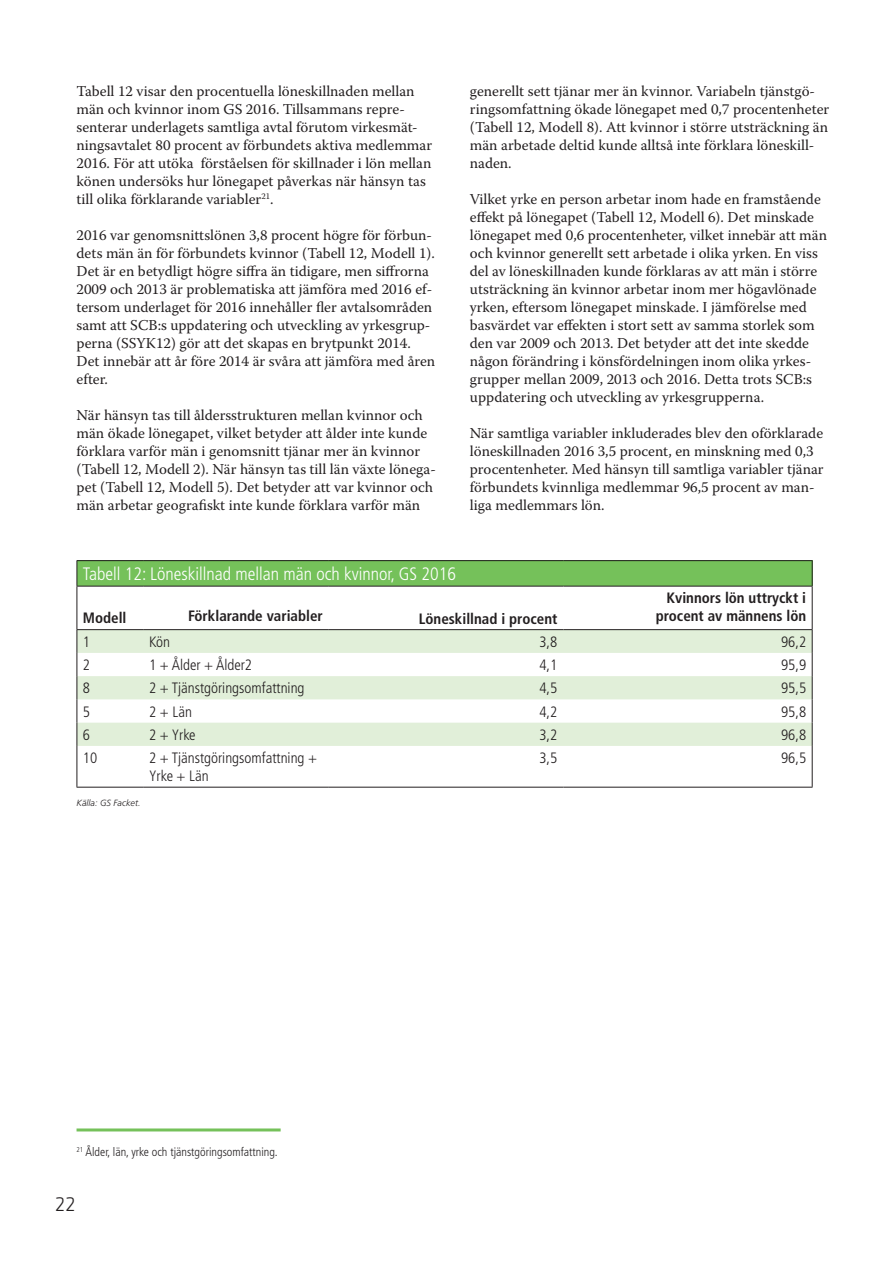
<style>
.page{position:relative;width:893px;height:1263px;background:#fff}
.page>*{position:absolute;margin:0;border:0;box-sizing:border-box;transform-origin:0 0}
.t1{font:300 21px "Klavika Basic";color:#231f20}
.t2{font:300 condensed 18px "Frutiger LT Std";color:#fff}
.t3{font:15px/18px "Warnock Pro";color:#231f20}
.t4{font:300 condensed 15px/18px "Frutiger LT Std";color:#231f20}
.t5{font:700 condensed 15px/18px "Frutiger LT Std";color:#231f20;text-align:right}
.t6{font:300 condensed 12px "Frutiger LT Std";color:#231f20}
.t7{font:italic 300 9px "Frutiger LT Std";color:#231f20}
</style>
<div class="page">
<div style="left:77px;top:561px;width:735px;height:25px;background:#75c15a"></div>
<svg style="left:78px;top:587px;width:734px;height:200px"></svg>
<svg style="left:78px;top:630px;width:734px;height:116px;fill:#e1efd9"></svg>
<hr style="left:77px;top:560px;width:66px;height:1px;background:#231f20">
<svg style="left:77px;top:561px;width:1px;height:25px"></svg>
<hr style="left:143px;top:560px;width:186px;height:1px;background:#231f20">
<hr style="left:329px;top:560px;width:234px;height:1px;background:#231f20">
<hr style="left:563px;top:560px;width:250px;height:1px;background:#231f20">
<svg style="left:812px;top:561px;width:1px;height:25px"></svg>
<hr style="left:77px;top:586px;width:66px;height:1px;background:#231f20">
<hr style="left:77px;top:586px;width:1px;height:43px;background:#231f20">
<hr style="left:143px;top:586px;width:186px;height:1px;background:#231f20">
<hr style="left:329px;top:586px;width:234px;height:1px;background:#231f20">
<hr style="left:563px;top:586px;width:250px;height:1px;background:#231f20">
<hr style="left:812px;top:586px;width:1px;height:43px;background:#231f20">
<svg style="left:77px;top:630px;width:1px;height:116px"></svg>
<hr style="left:77px;top:746px;width:1px;height:41px;background:#231f20">
<hr style="left:77px;top:787px;width:66px;height:1px;background:#231f20">
<hr style="left:143px;top:787px;width:186px;height:1px;background:#231f20">
<hr style="left:329px;top:787px;width:234px;height:1px;background:#231f20">
<hr style="left:563px;top:787px;width:250px;height:1px;background:#231f20">
<hr style="left:77px;top:629px;width:66px;height:1px;background:#231f20">
<hr style="left:143px;top:629px;width:186px;height:1px;background:#231f20">
<hr style="left:329px;top:629px;width:234px;height:1px;background:#231f20">
<hr style="left:563px;top:629px;width:250px;height:1px;background:#231f20">
<svg style="left:812px;top:630px;width:1px;height:116px"></svg>
<hr style="left:812px;top:746px;width:1px;height:41px;background:#231f20">
<hr style="left:77px;top:1128px;width:204px;height:3px;background:#75c15a">
<p class="t3" style="left:77px;top:82px;width:357px">Tabell 12 visar den procentuella löneskillnaden mellan män och kvinnor inom GS 2016. Tillsammans repre&shy;senterar underlagets samtliga avtal förutom virkesmät&shy;ningsavtalet 80 procent av förbundets aktiva medlemmar 2016. För att utöka förståelsen för skillnader i lön mellan könen undersöks hur lönegapet påverkas när hänsyn tas till olika förklarande variabler<sup>21</sup>.</p>
<p class="t3" style="left:77px;top:226px;width:360px">2016 var genomsnittslönen 3,8 procent högre för förbun&shy;dets män än för förbundets kvinnor (Tabell 12, Modell 1).<br>Det är en betydligt högre siffra än tidigare, men siffrorna 2009 och 2013 är problematiska att jämföra med 2016 ef&shy;tersom underlaget för 2016 innehåller fler avtalsområden samt att SCB:s uppdatering och utveckling av yrkesgrup&shy;perna (SSYK12) gör att det skapas en brytpunkt 2014.<br>Det innebär att år före 2014 är svåra att jämföra med åren efter.</p>
<p class="t3" style="left:77px;top:406px;width:361px">När hänsyn tas till åldersstrukturen mellan kvinnor och män ökade lönegapet, vilket betyder att ålder inte kunde förklara varför män i genomsnitt tjänar mer än kvinnor (Tabell 12, Modell 2). När hänsyn tas till län växte lönega&shy;pet (Tabell 12, Modell 5). Det betyder att var kvinnor och män arbetar geografiskt inte kunde förklara varför män</p>
<p class="t3" style="left:470px;top:82px;width:361px">generellt sett tjänar mer än kvinnor. Variabeln tjänstgö&shy;ringsomfattning ökade lönegapet med 0,7 procentenheter (Tabell 12, Modell 8). Att kvinnor i större utsträckning än män arbetade deltid kunde alltså inte förklara löneskill&shy;naden.</p>
<p class="t3" style="left:470px;top:190px;width:359px">Vilket yrke en person arbetar inom hade en framstående effekt på lönegapet (Tabell 12, Modell 6). Det minskade lönegapet med 0,6 procentenheter, vilket innebär att män och kvinnor generellt sett arbetade i olika yrken. En viss del av löneskillnaden kunde förklaras av att män i större utsträckning än kvinnor arbetar inom mer högavlönade yrken, eftersom lönegapet minskade. I jämförelse med basvärdet var effekten i stort sett av samma storlek som den var 2009 och 2013. Det betyder att det inte skedde någon förändring i könsfördelningen inom olika yrkes&shy;grupper mellan 2009, 2013 och 2016. Detta trots SCB:s uppdatering och utveckling av yrkesgrupperna.</p>
<p class="t3" style="left:470px;top:424px;width:355px">När samtliga variabler inkluderades blev den oförklarade löneskillnaden 2016 3,5 procent, en minskning med 0,3 procentenheter. Med hänsyn till samtliga variabler tjänar förbundets kvinnliga medlemmar 96,5 procent av man&shy;liga medlemmars lön.</p>
<p class="t2" style="left:83px;top:564px;width:375px">Tabell 12: Löneskillnad mellan män och kvinnor, GS 2016</p>
<p class="t5" style="left:83px;top:608px;width:45px">Modell</p>
<p class="t5" style="left:188px;top:607px;width:136px">Förklarande variabler</p>
<p class="t5" style="left:419px;top:609px;width:140px">Löneskillnad i procent</p>
<p class="t5" style="left:656px;top:589px;width:152px">Kvinnors lön uttryckt i procent av männens lön</p>
<p class="t4" style="left:83px;top:633px;width:9px">1</p>
<p class="t4" style="left:149px;top:633px;width:22px">Kön</p>
<p class="t4" style="left:539px;top:633px;width:20px">3,8</p>
<p class="t4" style="left:781px;top:633px;width:27px">96,2</p>
<p class="t4" style="left:83px;top:656px;width:9px">2</p>
<p class="t4" style="left:149px;top:656px;width:104px">1 + Ålder + Ålder2</p>
<p class="t4" style="left:539px;top:656px;width:20px">4,1</p>
<p class="t4" style="left:781px;top:656px;width:27px">95,9</p>
<p class="t4" style="left:83px;top:679px;width:9px">8</p>
<p class="t4" style="left:149px;top:679px;width:157px">2 + Tjänstgöringsomfattning</p>
<p class="t4" style="left:539px;top:679px;width:20px">4,5</p>
<p class="t4" style="left:781px;top:679px;width:27px">95,5</p>
<p class="t4" style="left:83px;top:703px;width:9px">5</p>
<p class="t4" style="left:149px;top:703px;width:44px">2 + Län</p>
<p class="t4" style="left:539px;top:703px;width:20px">4,2</p>
<p class="t4" style="left:781px;top:703px;width:27px">95,8</p>
<p class="t4" style="left:83px;top:726px;width:9px">6</p>
<p class="t4" style="left:149px;top:726px;width:48px">2 + Yrke</p>
<p class="t4" style="left:539px;top:726px;width:20px">3,2</p>
<p class="t4" style="left:781px;top:726px;width:27px">96,8</p>
<p class="t4" style="left:83px;top:749px;width:16px">10</p>
<p class="t4" style="left:149px;top:749px;width:170px">2 + Tjänstgöringsomfattning +<br>Yrke + Län</p>
<p class="t4" style="left:539px;top:749px;width:20px">3,5</p>
<p class="t4" style="left:781px;top:749px;width:27px">96,5</p>
<p class="t7" style="left:77px;top:798px;width:65px">Källa: GS Facket.</p>
<p class="t6" style="left:77px;top:1145px;width:203px"><sup>21</sup> Ålder, län, yrke och tjänstgöringsomfattning.</p>
<h1 class="t1" style="left:55px;top:1191px;width:22px">22</h1>
</div>
